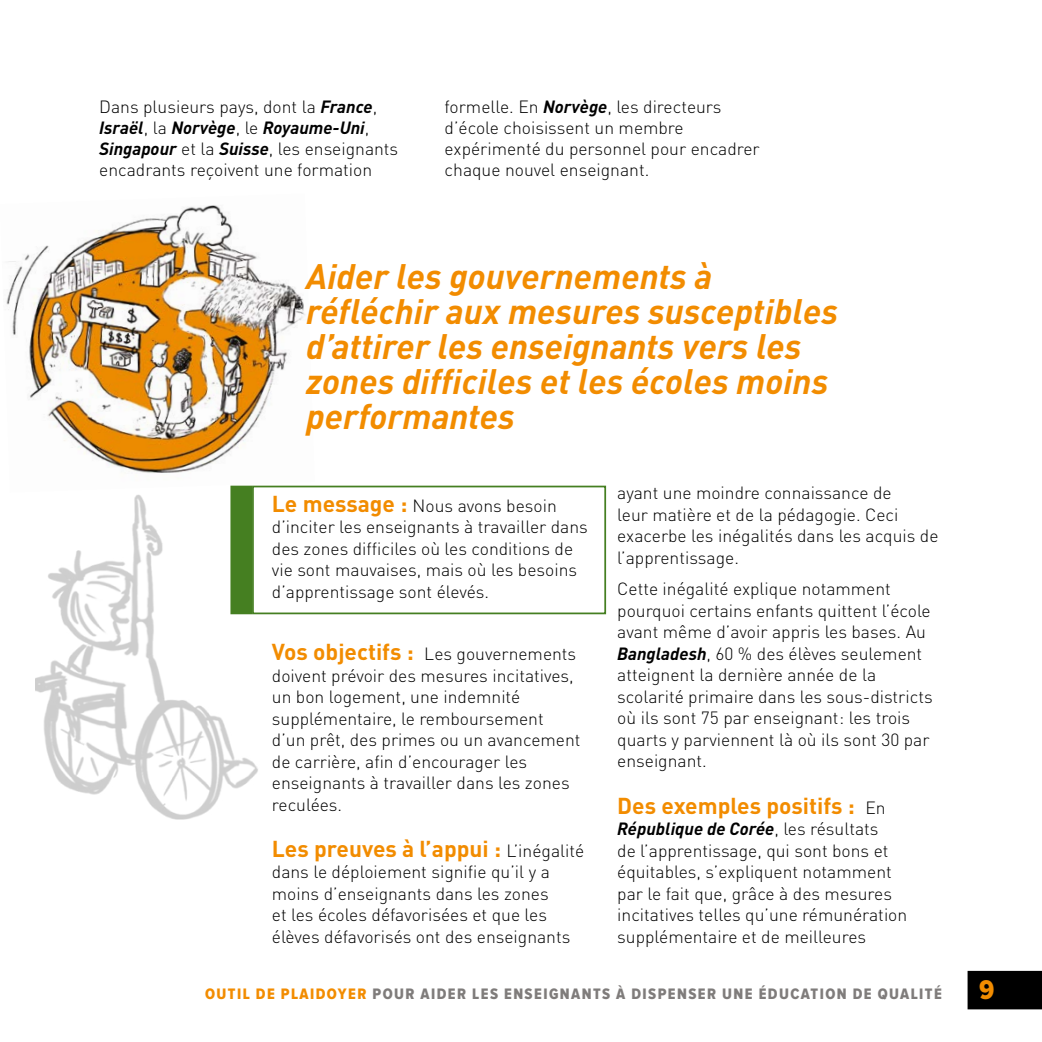
<style>
.page{position:relative;width:1042px;height:1042px;background:#fff}
.page>*{position:absolute;margin:0;border:0;box-sizing:border-box;transform-origin:0 0}
.Head_2_sub_box{font:italic 700 35px/35px "DINOT";color:#f28c00}
.t1{font:28px "Proxima Nova Cond Extrabld";color:#f28c00}
.Main_Body_Copy{font:700 22.75px "DINOT";color:#f28c00}
.Main_Body_Copy-2{font:300 17.5px/21.5px "DINOT";color:#000}
.t2{font:15.75px "Proxima Nova Cond Extrabld";letter-spacing:.09em;color:#7f7c7b}
.s1{font-weight:700;font-style:italic}
.s2{font-weight:700;font-size:22.75px;color:#f28c00}
.s3{font-weight:300;font-size:17.5px;color:#000}
.s4{color:#f28c00}
</style>
<div class="page">
<div style="left:967px;top:971px;width:75px;height:38px;background:#000"></div>
<img style="left:6px;top:205px;width:309px;height:281px">
<div style="left:252px;top:486px;width:354px;height:128px;border:2px solid #457f21"></div>
<img style="left:35px;top:474px;width:239px;height:346px">
<div style="left:230px;top:486px;width:22px;height:128px;background:#457f21;border:2px solid #457f21"></div>
<p class="Main_Body_Copy-2" style="left:99px;top:95px;width:300px;line-height:21px">Dans plusieurs pays, dont la <span class="s1">France</span>, <span class="s1">Israël</span>, la <span class="s1">Norvège</span>, le <span class="s1">Royaume-Uni</span>, <span class="s1">Singapour</span> et la <span class="s1">Suisse</span>, les enseignants encadrants reçoivent une formation</p>
<p class="Main_Body_Copy-2" style="left:444px;top:95px;width:317px;line-height:21px">formelle. En <span class="s1">Norvège</span>, les directeurs d’école choisissent un membre expérimenté du personnel pour encadrer chaque nouvel enseignant.</p>
<p class="Head_2_sub_box" style="left:306px;top:258px;width:533px">Aider les gouvernements à réfléchir aux mesures susceptibles d’attirer les enseignants vers les zones difficiles et les écoles moins performantes</p>
<p class="Main_Body_Copy-2" style="left:272px;top:494px;width:317px"><span class="s2">Le message :</span> Nous avons besoin d’inciter les enseignants à travailler dans des zones difficiles où les conditions de vie sont mauvaises, mais où les besoins d’apprentissage sont élevés.</p>
<p class="Main_Body_Copy-2" style="left:272px;top:642px;width:310px"><span class="s2">Vos objectifs :</span> Les gouvernements doivent prévoir des mesures incitatives, un bon logement, une indemnité supplémentaire, le remboursement d’un prêt, des primes ou un avancement de carrière, afin d’encourager les enseignants à travailler dans les zones reculées.</p>
<p class="Main_Body_Copy" style="left:272px;top:833px;width:314px">Les preuves à l’appui : <span class="s3">L’inégalité</span></p>
<p class="Main_Body_Copy-2" style="left:272px;top:860px;width:300px">dans le déploiement signifie qu’il y a moins d’enseignants dans les zones<br>et les écoles défavorisées et que les élèves défavorisés ont des enseignants</p>
<p class="Main_Body_Copy-2" style="left:617px;top:481px;width:323px">ayant une moindre connaissance de<br>leur matière et de la pédagogie. Ceci exacerbe les inégalités dans les acquis de l’apprentissage.</p>
<p class="Main_Body_Copy-2" style="left:617px;top:577px;width:317px">Cette inégalité explique notamment pourquoi certains enfants quittent l’école avant même d’avoir appris les bases. Au <span class="s1">Bangladesh</span>, 60 % des élèves seulement atteignent la dernière année de la scolarité primaire dans les sous-districts où ils sont 75 par enseignant: les trois quarts y parviennent là où ils sont 30 par enseignant.</p>
<p class="Main_Body_Copy" style="left:617px;top:790px;width:270px">Des exemples positifs : <span class="s3">En</span></p>
<p class="Main_Body_Copy-2" style="left:617px;top:817px;width:291px"><span class="s1">République de Corée</span>, les résultats<br>de l’apprentissage, qui sont bons et équitables, s’expliquent notamment par le fait que, grâce à des mesures incitatives telles qu’une rémunération supplémentaire et de meilleures</p>
<p class="t2" style="left:205px;top:986px;width:738px"><span class="s4">OUTIL DE PLAIDOYER</span> POUR AIDER LES ENSEIGNANTS À DISPENSER UNE ÉDUCATION DE QUALITÉ</p>
<h2 class="t1" style="left:979px;top:977px;width:17px">9</h2>
</div>
